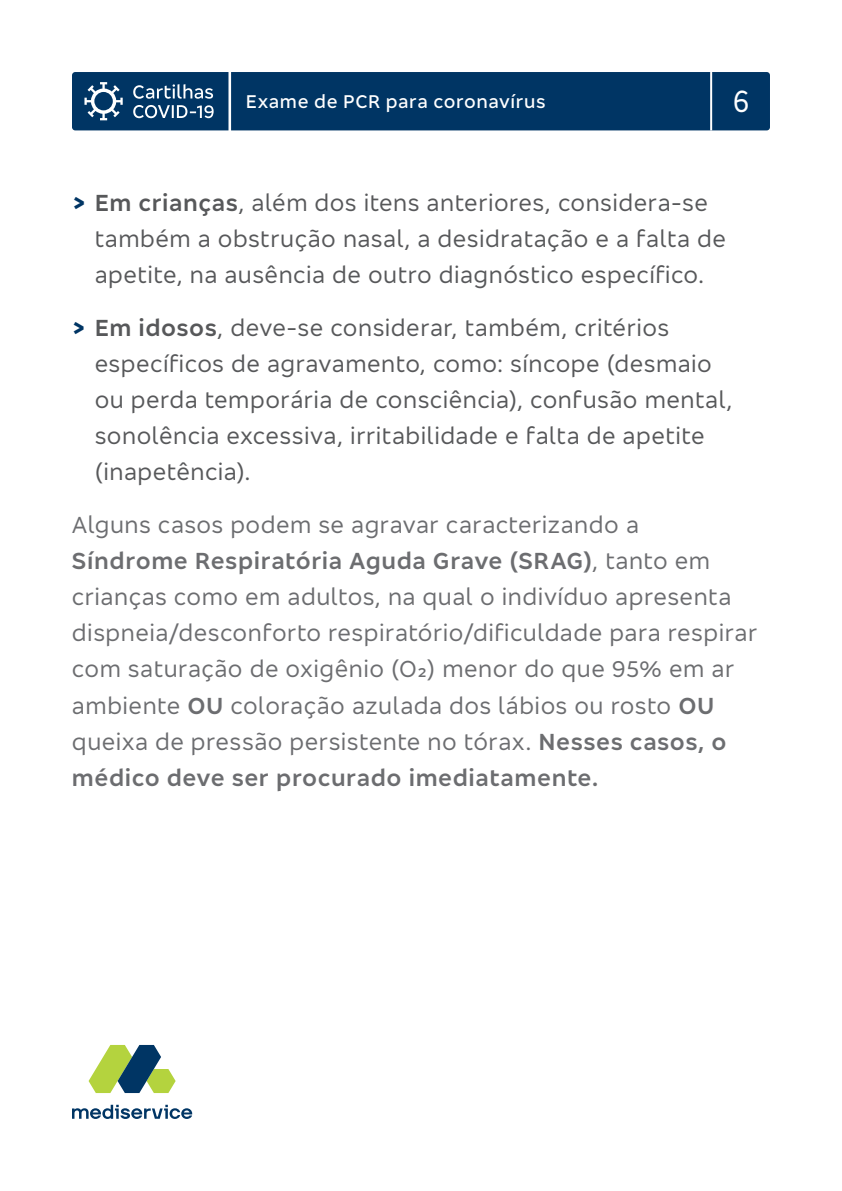
<style>
.page{position:relative;width:842px;height:1191px;background:#fff}
.page>*{position:absolute;margin:0;border:0;box-sizing:border-box;transform-origin:0 0}
.t1{font:condensed 32px "Bradesco Sans";color:#fff}
.t2{font:24px/36px "Bradesco Sans";letter-spacing:.02em;color:#6c6d70}
.t3{font:24px/36px "Bradesco Sans";letter-spacing:.02em;color:#57585a}
.t4{font:500 19px "Bradesco Sans";letter-spacing:.03em;color:#fff}
.s1{font-weight:700;color:#003564}
.s2{font-weight:600}
</style>
<div class="page">
<div style="left:72px;top:72px;width:698px;height:58px;background:#003564"></div>
<svg style="left:89px;top:1045px;width:87px;height:48px"></svg>
<svg style="left:72px;top:1104px;width:120px;height:15px"></svg>
<p class="t4" style="left:246px;top:89px;width:301px">Exame de PCR para coronavírus</p>
<h1 class="t1" style="left:733px;top:81px;width:18px">6</h1>
<p class="t3" style="left:95px;top:184px;width:633px;text-indent:-23px"><span class="s1">&gt;</span> <span class="s2">Em crianças</span>, além dos itens anteriores, considera-se também a obstrução nasal, a desidratação e a falta de apetite, na ausência de outro diagnóstico específico.</p>
<p class="t3" style="left:95px;top:309px;width:639px;text-indent:-23px"><span class="s1">&gt;</span> <span class="s2">Em idosos</span>, deve-se considerar, também, critérios específicos de agravamento, como: síncope (desmaio ou perda temporária de consciência), confusão mental, sonolência excessiva, irritabilidade e falta de apetite (inapetência).</p>
<p class="t2" style="left:72px;top:506px;width:687px">Alguns casos podem se agravar caracterizando a <span class="s2">Síndrome Respiratória Aguda Grave (SRAG)</span>, tanto em crianças como em adultos, na qual o indivíduo apresenta dispneia/desconforto respiratório/dificuldade para respirar com saturação de oxigênio (O2) menor do que 95% em ar ambiente <span class="s2">OU</span> coloração azulada dos lábios ou rosto <span class="s2">OU </span>queixa de pressão persistente no tórax. <span class="s2">Nesses casos, o médico deve ser procurado imediatamente.</span></p>
</div>
